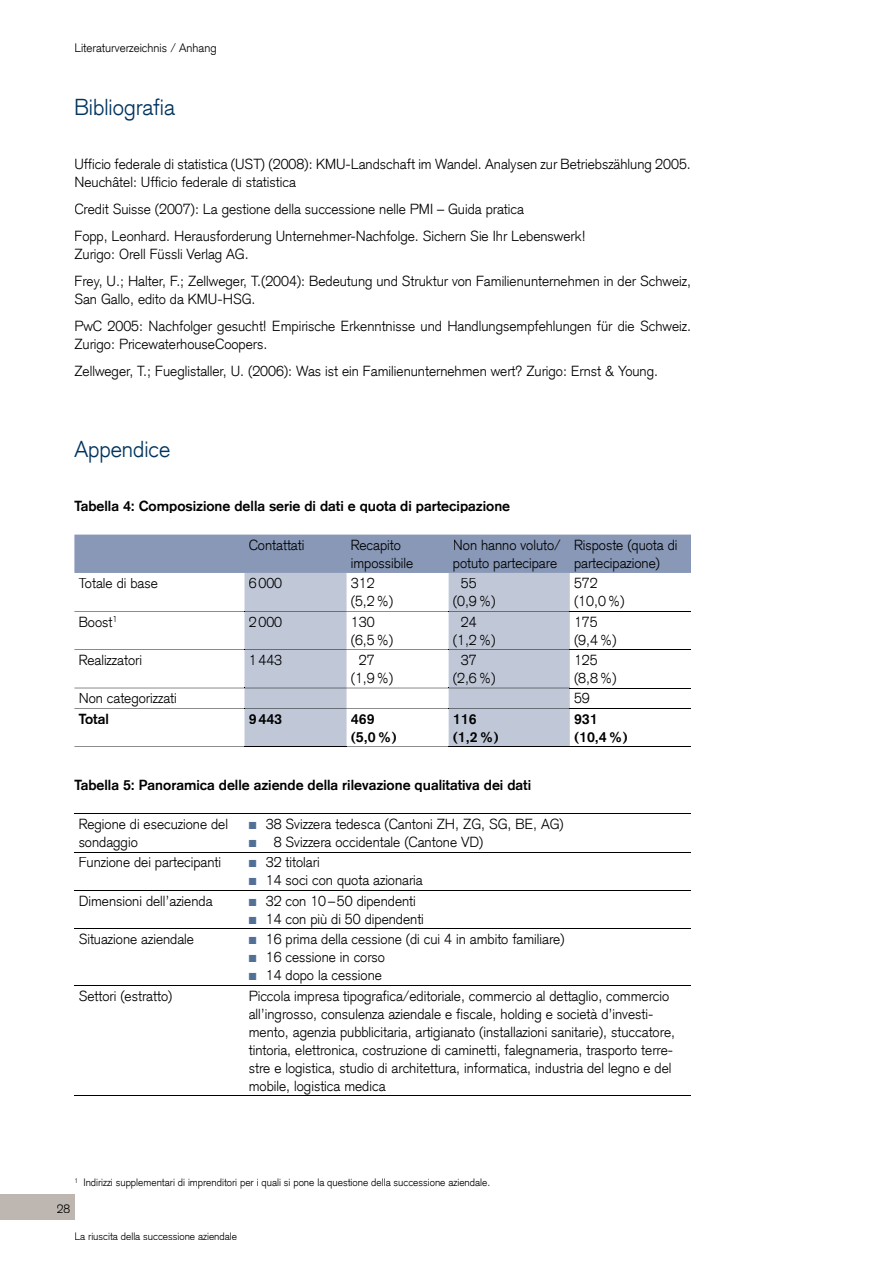
<style>
.page{position:relative;width:893px;height:1263px;background:#fff}
.page>*{position:absolute;margin:0;border:0;box-sizing:border-box;transform-origin:0 0}
.t1{font:300 22.5px "Credit Suisse Type";color:#00335e}
.t2{font:300 14.25px/18px "Credit Suisse Type";color:#000}
.t3{font:700 14.25px/18px "Credit Suisse Type";color:#000}
.t4{font:300 12px "Credit Suisse Type";color:#000}
.t5{font:300 10.5px "Credit Suisse Type";color:#000}
.s1{color:#526f96}
</style>
<div class="page">
<div style="left:0;top:1194px;width:74px;height:26px;background:#beb6b1"></div>
<div style="left:74px;top:535px;width:617px;height:38px;background:#8898b6"></div>
<svg style="left:244px;top:573px;width:326px;height:173px;fill:#c0c8d8"></svg>
<svg style="left:74px;top:611px;width:496px;height:1px"></svg>
<hr style="left:570px;top:611px;width:121px;height:1px;background:#000">
<svg style="left:74px;top:649px;width:496px;height:1px"></svg>
<hr style="left:570px;top:649px;width:121px;height:1px;background:#000">
<svg style="left:74px;top:688px;width:496px;height:1px"></svg>
<hr style="left:570px;top:688px;width:121px;height:1px;background:#000">
<svg style="left:74px;top:708px;width:496px;height:1px"></svg>
<hr style="left:570px;top:708px;width:121px;height:1px;background:#000">
<svg style="left:74px;top:746px;width:375px;height:1px"></svg>
<hr style="left:449px;top:746px;width:121px;height:1px;background:#000">
<hr style="left:570px;top:746px;width:121px;height:1px;background:#000">
<div style="left:249px;top:539px;width:55px;height:11px;background:#8898b6"></div>
<div style="left:352px;top:540px;width:49px;height:13px;background:#8898b6"></div>
<div style="left:352px;top:558px;width:61px;height:13px;background:#8898b6"></div>
<div style="left:454px;top:539px;width:107px;height:11px;background:#8898b6"></div>
<div style="left:454px;top:558px;width:103px;height:13px;background:#8898b6"></div>
<div style="left:575px;top:539px;width:102px;height:14px;background:#8898b6"></div>
<div style="left:575px;top:557px;width:84px;height:14px;background:#8898b6"></div>
<div style="left:249px;top:578px;width:33px;height:10px;background:#c0c8d8"></div>
<div style="left:453px;top:578px;width:23px;height:10px;background:#c0c8d8"></div>
<div style="left:453px;top:595px;width:42px;height:14px;background:#c0c8d8"></div>
<div style="left:249px;top:616px;width:33px;height:11px;background:#c0c8d8"></div>
<div style="left:453px;top:616px;width:23px;height:10px;background:#c0c8d8"></div>
<div style="left:453px;top:634px;width:42px;height:13px;background:#c0c8d8"></div>
<div style="left:251px;top:654px;width:31px;height:11px;background:#c0c8d8"></div>
<div style="left:453px;top:654px;width:23px;height:11px;background:#c0c8d8"></div>
<div style="left:453px;top:672px;width:42px;height:13px;background:#c0c8d8"></div>
<div style="left:249px;top:714px;width:33px;height:10px;background:#c0c8d8"></div>
<div style="left:454px;top:714px;width:22px;height:10px;background:#c0c8d8"></div>
<div style="left:454px;top:731px;width:44px;height:13px;background:#c0c8d8"></div>
<hr style="left:74px;top:852px;width:170px;height:1px;background:#000">
<hr style="left:244px;top:852px;width:447px;height:1px;background:#000">
<hr style="left:74px;top:890px;width:170px;height:1px;background:#000">
<hr style="left:244px;top:890px;width:447px;height:1px;background:#000">
<hr style="left:74px;top:929px;width:170px;height:1px;background:#000">
<hr style="left:244px;top:929px;width:447px;height:1px;background:#000">
<hr style="left:74px;top:985px;width:170px;height:1px;background:#000">
<hr style="left:244px;top:985px;width:447px;height:1px;background:#000">
<hr style="left:74px;top:1095px;width:170px;height:1px;background:#000">
<hr style="left:244px;top:1095px;width:447px;height:1px;background:#000">
<hr style="left:74px;top:814px;width:170px;height:1px;background:#000">
<hr style="left:244px;top:814px;width:447px;height:1px;background:#000">
<p class="t4" style="left:74px;top:40px;width:144px">Literaturverzeichnis / Anhang</p>
<h1 class="t1" style="left:74px;top:93px;width:102px">Bibliografia</h1>
<p class="t2" style="left:74px;top:155px;width:618px">Ufficio federale di statistica (UST) (2008): KMU-Landschaft im Wandel. Analysen zur Betriebszählung 2005.<br>Neuchâtel: Ufficio federale di statistica</p>
<p class="t2" style="left:74px;top:195px;width:513px;line-height:27px">Credit Suisse (2007): La gestione della successione nelle PMI – Guida pratica<br>Fopp, Leonhard. Herausforderung Unternehmer-Nachfolge. Sichern Sie Ihr Lebenswerk!</p>
<p class="t2" style="left:74px;top:240px;width:618px;line-height:27px">Zurigo: Orell Füssli Verlag AG.<br>Frey, U.; Halter, F.; Zellweger, T.(2004): Bedeutung und Struktur von Familienunternehmen in der Schweiz,</p>
<p class="t2" style="left:74px;top:285px;width:618px;line-height:27px">San Gallo, edito da KMU-HSG.<br>PwC 2005: Nachfolger gesucht! Empirische Erkenntnisse und Handlungsempfehlungen für die Schweiz.</p>
<p class="t2" style="left:74px;top:330px;width:585px;line-height:27px">Zurigo: PricewaterhouseCoopers.<br>Zellweger, T.; Fueglistaller, U. (2006): Was ist ein Familienunternehmen wert? Zurigo: Ernst &amp; Young.</p>
<h1 class="t1" style="left:74px;top:435px;width:97px">Appendice</h1>
<p class="t3" style="left:74px;top:497px;width:437px">Tabella 4: Composizione della serie di dati e quota di partecipazione</p>
<p class="t2" style="left:249px;top:536px;width:57px">Contattati</p>
<p class="t2" style="left:351px;top:536px;width:64px">Recapito impossibile</p>
<p class="t2" style="left:453px;top:536px;width:109px">Non hanno voluto/ potuto partecipare</p>
<p class="t2" style="left:574px;top:536px;width:105px">Risposte (quota di partecipazione)</p>
<p class="t2" style="left:79px;top:574px;width:81px">Totale di base</p>
<p class="t2" style="left:249px;top:574px;width:35px">6 000</p>
<p class="t2" style="left:351px;top:574px;width:44px">312 (5,2 %)</p>
<p class="t2" style="left:453px;top:574px;width:44px;text-indent:8px">55 (0,9 %)</p>
<p class="t2" style="left:574px;top:574px;width:52px">572 (10,0 %)</p>
<p class="t2" style="left:79px;top:613px;width:40px">Boost<sup>1</sup></p>
<p class="t2" style="left:249px;top:613px;width:35px">2 000</p>
<p class="t2" style="left:351px;top:613px;width:44px">130 (6,5 %)</p>
<p class="t2" style="left:453px;top:613px;width:44px;text-indent:8px">24 (1,2 %)</p>
<p class="t2" style="left:574px;top:613px;width:44px">175 (9,4 %)</p>
<p class="t2" style="left:79px;top:651px;width:65px">Realizzatori</p>
<p class="t2" style="left:249px;top:651px;width:35px">1 443</p>
<p class="t2" style="left:351px;top:651px;width:44px;text-indent:8px">27 (1,9 %)</p>
<p class="t2" style="left:453px;top:651px;width:44px;text-indent:8px">37 (2,6 %)</p>
<p class="t2" style="left:574px;top:651px;width:44px">125 (8,8 %)</p>
<p class="t2" style="left:79px;top:689px;width:100px">Non categorizzati</p>
<p class="t2" style="left:574px;top:689px;width:17px">59</p>
<p class="t3" style="left:79px;top:710px;width:32px">Total</p>
<p class="t3" style="left:249px;top:710px;width:35px">9 443</p>
<p class="t3" style="left:351px;top:710px;width:47px">469 (5,0 %)</p>
<p class="t3" style="left:453px;top:710px;width:47px">116 (1,2 %)</p>
<p class="t3" style="left:574px;top:710px;width:55px">931 (10,4 %)</p>
<p class="t3" style="left:74px;top:776px;width:458px">Tabella 5: Panoramica delle aziende della rilevazione qualitativa dei dati</p>
<p class="t2" style="left:79px;top:815px;width:151px">Regione di esecuzione del sondaggio</p>
<p class="t2" style="left:249px;top:815px;width:316px"><span class="s1">■</span> 38 Svizzera tedesca (Cantoni ZH, ZG, SG, BE, AG)</p>
<p class="t2" style="left:249px;top:833px;width:236px"><span class="s1">■</span> 8 Svizzera occidentale (Cantone VD)</p>
<p class="t2" style="left:79px;top:853px;width:144px">Funzione dei partecipanti</p>
<p class="t2" style="left:249px;top:853px;width:72px"><span class="s1">■</span> 32 titolari</p>
<p class="t2" style="left:249px;top:871px;width:176px"><span class="s1">■</span> 14 soci con quota azionaria</p>
<p class="t2" style="left:79px;top:892px;width:135px">Dimensioni dell’azienda</p>
<p class="t2" style="left:249px;top:892px;width:169px"><span class="s1">■</span> 32 con 10 – 50 dipendenti</p>
<p class="t2" style="left:249px;top:910px;width:177px"><span class="s1">■</span> 14 con più di 50 dipendenti</p>
<p class="t2" style="left:79px;top:930px;width:117px">Situazione aziendale</p>
<p class="t2" style="left:249px;top:930px;width:317px"><span class="s1">■</span> 16 prima della cessione (di cui 4 in ambito familiare)</p>
<p class="t2" style="left:249px;top:948px;width:138px"><span class="s1">■</span> 16 cessione in corso</p>
<p class="t2" style="left:249px;top:966px;width:135px"><span class="s1">■</span> 14 dopo la cessione</p>
<p class="t2" style="left:79px;top:986px;width:95px">Settori (estratto)</p>
<p class="t2" style="left:249px;top:986px;width:428px">Piccola impresa tipografica/editoriale, commercio al dettaglio, commercio all’ingrosso, consulenza aziendale e fiscale, holding e società d’investi&shy;mento, agenzia pubblicitaria, artigianato (installazioni sanitarie), stuccatore, tintoria, elettronica, costruzione di caminetti, falegnameria, trasporto terre&shy;stre e logistica, studio di architettura, informatica, industria del legno e del mobile, logistica medica</p>
<p class="t5" style="left:74px;top:1176px;width:417px"><sup>1</sup> Indirizzi supplementari di imprenditori per i quali si pone la questione della successione aziendale.</p>
<p class="t4" style="left:57px;top:1201px;width:15px">28</p>
<p class="t5" style="left:74px;top:1230px;width:164px">La riuscita della successione aziendale</p>
</div>
